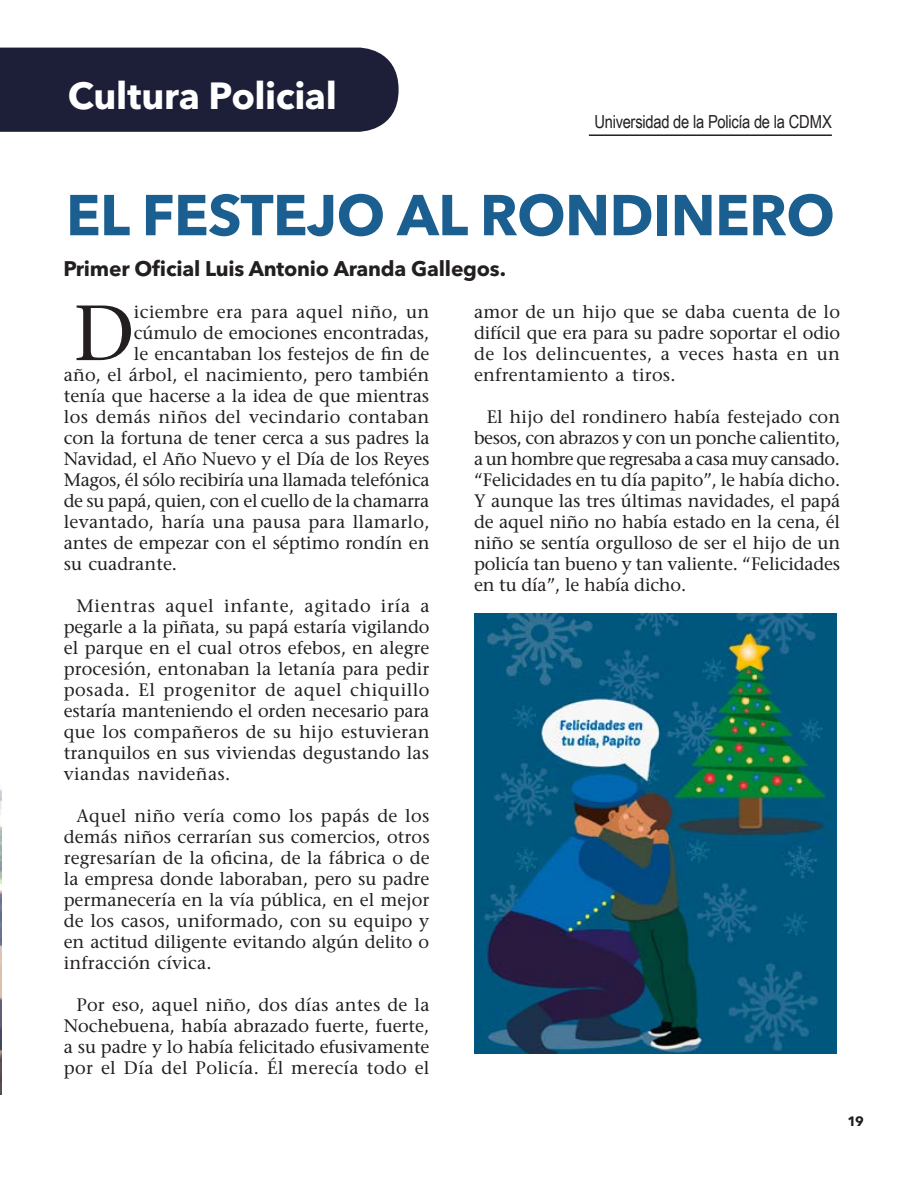
<style>
.page{position:relative;width:918px;height:1188px;background:#fff}
.page>*{position:absolute;margin:0;border:0;box-sizing:border-box;transform-origin:0 0}
.t1{font:500 78px "Stone Serif Std";color:#231f20}
.t2{font:700 57px "Avenir Next LT Pro";letter-spacing:-.01em;color:#1a5f90}
.t3{font:700 37.5px "Avenir Next LT Pro";letter-spacing:-.01em;color:#fff}
.t4{font:700 21px "Avenir Next LT Pro";letter-spacing:-.01em;color:#231f20}
.t5{font:500 18px/21px "Stone Serif Std";letter-spacing:-.005em;color:#231f20;text-align:justify}
.t6{font:500 18px "Stone Serif Std";letter-spacing:.02em;color:#231f20}
.t7{font:500 18px "Stone Serif Std";letter-spacing:.015em;color:#231f20}
.t8{font:18px "Arial Narrow";letter-spacing:-.015em;color:#231f20}
.t9{font:700 13.5px "Avenir Next LT Pro";color:#231f20}
</style>
<div class="page">
<hr style="left:589px;top:134px;width:243px;height:2px;background:#231f20">
<img style="left:0;top:789px;width:2px;height:305px">
<img style="left:474px;top:614px;width:362px;height:440px">
<div style="left:0;top:48px;width:399px;height:84px;background:#1c1f37"></div>
<h3 class="t3" style="left:68px;top:73px;width:271px">Cultura Policial</h3>
<p class="t8" style="left:595px;top:108px;width:239px">Universidad de la Policía de la CDMX</p>
<h2 class="t2" style="left:66px;top:180px;width:770px">EL FESTEJO AL RONDINERO</h2>
<p class="t4" style="left:64px;top:256px;width:444px">Primer Oficial Luis Antonio Aranda Gallegos.</p>
<h1 class="t1" style="left:73px;top:287px;width:63px">D</h1>
<p class="t6" style="left:134px;top:301px;width:297px">iciembre era para aquel niño, un</p>
<p class="t5" style="left:134px;top:322px;width:297px">cúmulo de emociones encontradas,</p>
<p class="t5" style="left:134px;top:343px;width:297px">le encantaban los festejos de fin de</p>
<p class="t5" style="left:64px;top:364px;width:367px">año, el árbol, el nacimiento, pero también</p>
<p class="t5" style="left:64px;top:385px;width:367px">tenía que hacerse a la idea de que mientras</p>
<p class="t6" style="left:64px;top:406px;width:367px">los demás niños del vecindario contaban</p>
<p class="t5" style="left:64px;top:427px;width:367px">con la fortuna de tener cerca a sus padres la</p>
<p class="t5" style="left:64px;top:448px;width:367px">Navidad, el Año Nuevo y el Día de los Reyes</p>
<p class="t5" style="left:64px;top:469px;width:367px">Magos, él sólo recibiría una llamada telefónica</p>
<p class="t5" style="left:64px;top:490px;width:367px">de su papá, quien, con el cuello de la chamarra</p>
<p class="t7" style="left:64px;top:511px;width:367px">levantado, haría una pausa para llamarlo,</p>
<p class="t5" style="left:64px;top:532px;width:367px">antes de empezar con el séptimo rondín en</p>
<p class="t5" style="left:64px;top:553px;width:115px">su cuadrante.</p>
<p class="t5" style="left:64px;top:595px;width:367px;text-indent:13px">Mientras aquel infante, agitado iría a pegarle a la piñata, su papá estaría vigilando el parque en el cual otros efebos, en alegre procesión, entonaban la letanía para pedir posada. El progenitor de aquel chiquillo estaría manteniendo el orden necesario para que los compañeros de su hijo estuvieran tranquilos en sus viviendas degustando las viandas navideñas.</p>
<p class="t5" style="left:64px;top:806px;width:367px;text-indent:13px">Aquel niño vería como los papás de los demás niños cerrarían sus comercios, otros regresarían de la oficina, de la fábrica o de la empresa donde laboraban, pero su padre permanecería en la vía pública, en el mejor de los casos, uniformado, con su equipo y en actitud diligente evitando algún delito o infracción cívica.</p>
<p class="t5" style="left:64px;top:995px;width:367px;text-indent:13px">Por eso, aquel niño, dos días antes de la Nochebuena, había abrazado fuerte, fuerte, a su padre y lo había felicitado efusivamente por el Día del Policía. Él merecía todo el</p>
<p class="t5" style="left:474px;top:302px;width:368px">amor de un hijo que se daba cuenta de lo difícil que era para su padre soportar el odio de los delincuentes, a veces hasta en un enfrentamiento a tiros.</p>
<p class="t5" style="left:474px;top:407px;width:368px;text-indent:13px">El hijo del rondinero había festejado con besos, con abrazos y con un ponche calientito, a un hombre que regresaba a casa muy cansado. “Felicidades en tu día papito”, le había dicho.<br>Y aunque las tres últimas navidades, el papá de aquel niño no había estado en la cena, él niño se sentía orgulloso de ser el hijo de un policía tan bueno y tan valiente. “Felicidades en tu día”, le había dicho.</p>
<p class="t9" style="left:847px;top:1113px;width:18px">19</p>
</div>
